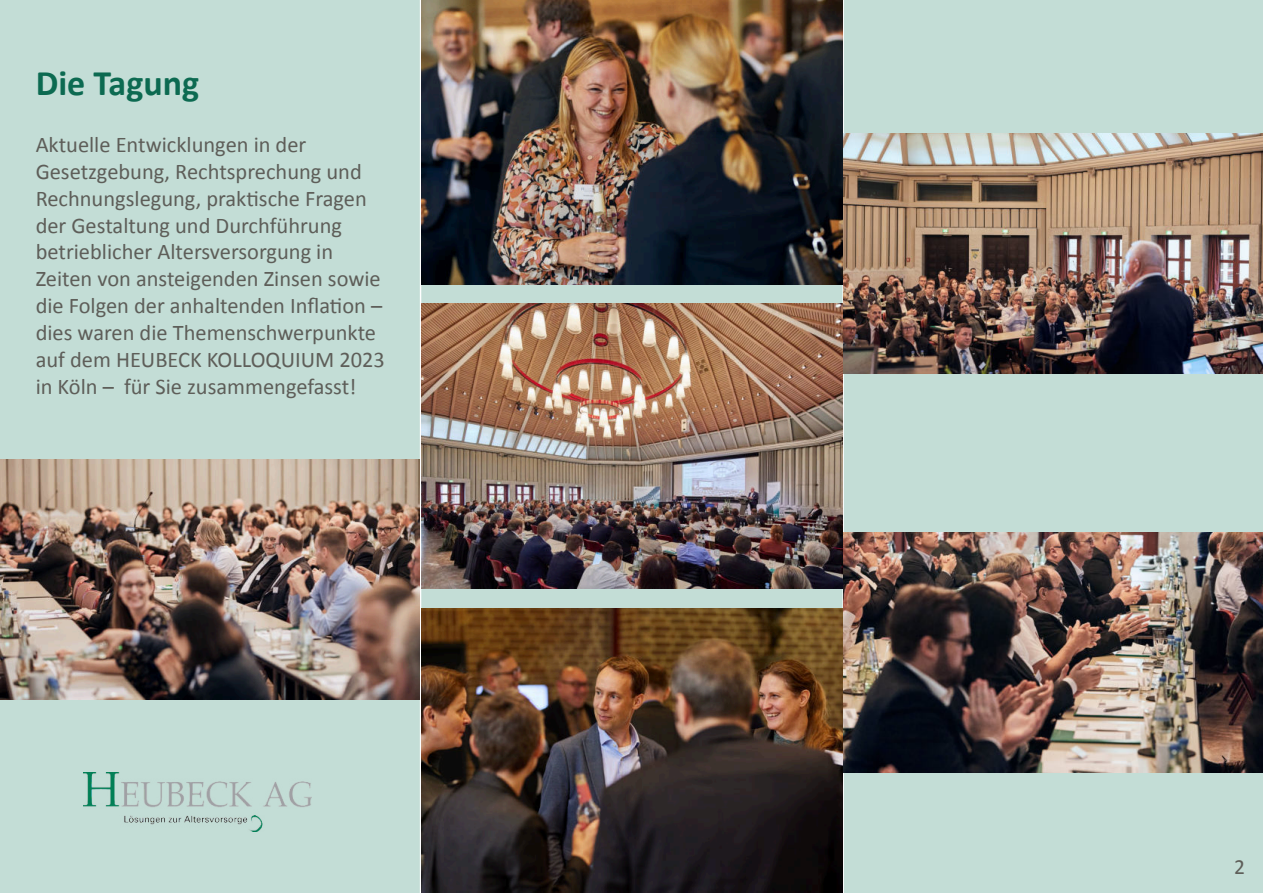
<style>
.page{position:relative;width:1263px;height:893px;background:#c3ddd6}
.page>*{position:absolute;margin:0;border:0;box-sizing:border-box;transform-origin:0 0}
.t1{font:700 36px "Calibri";color:#0c6a51}
.t2{font:22.35px/26.8px "Calibri";color:#5e5e59}
.t3{font:21.6px "Calibri";color:#5e5e59}
</style>
<div class="page">
<hr style="left:420px;top:0;width:1px;height:893px;background:#fff">
<hr style="left:842px;top:0;width:2px;height:893px;background:#fff">
<img style="left:0;top:459px;width:420px;height:241px">
<img style="left:844px;top:133px;width:418px;height:241px">
<img style="left:844px;top:532px;width:418px;height:241px">
<img style="left:84px;top:773px;width:227px;height:58px">
<img style="left:422px;top:0;width:420px;height:285px">
<img style="left:422px;top:304px;width:420px;height:284px">
<img style="left:422px;top:608px;width:420px;height:285px">
<h1 class="t1" style="left:36px;top:58px;width:165px">Die Tagung</h1>
<p class="t2" style="left:36px;top:130px;width:351px">Aktuelle Entwicklungen in der Gesetzgebung, Rechtsprechung und Rechnungslegung, praktische Fragen der Gestaltung und Durchführung betrieblicher Altersversorgung in Zeiten von ansteigenden Zinsen sowie die Folgen der anhaltenden Inflation – dies waren die Themenschwerpunkte auf dem HEUBECK KOLLOQUIUM 2023 in Köln – für Sie zusammengefasst!</p>
<p class="t3" style="left:1234px;top:852px;width:12px">2</p>
</div>
